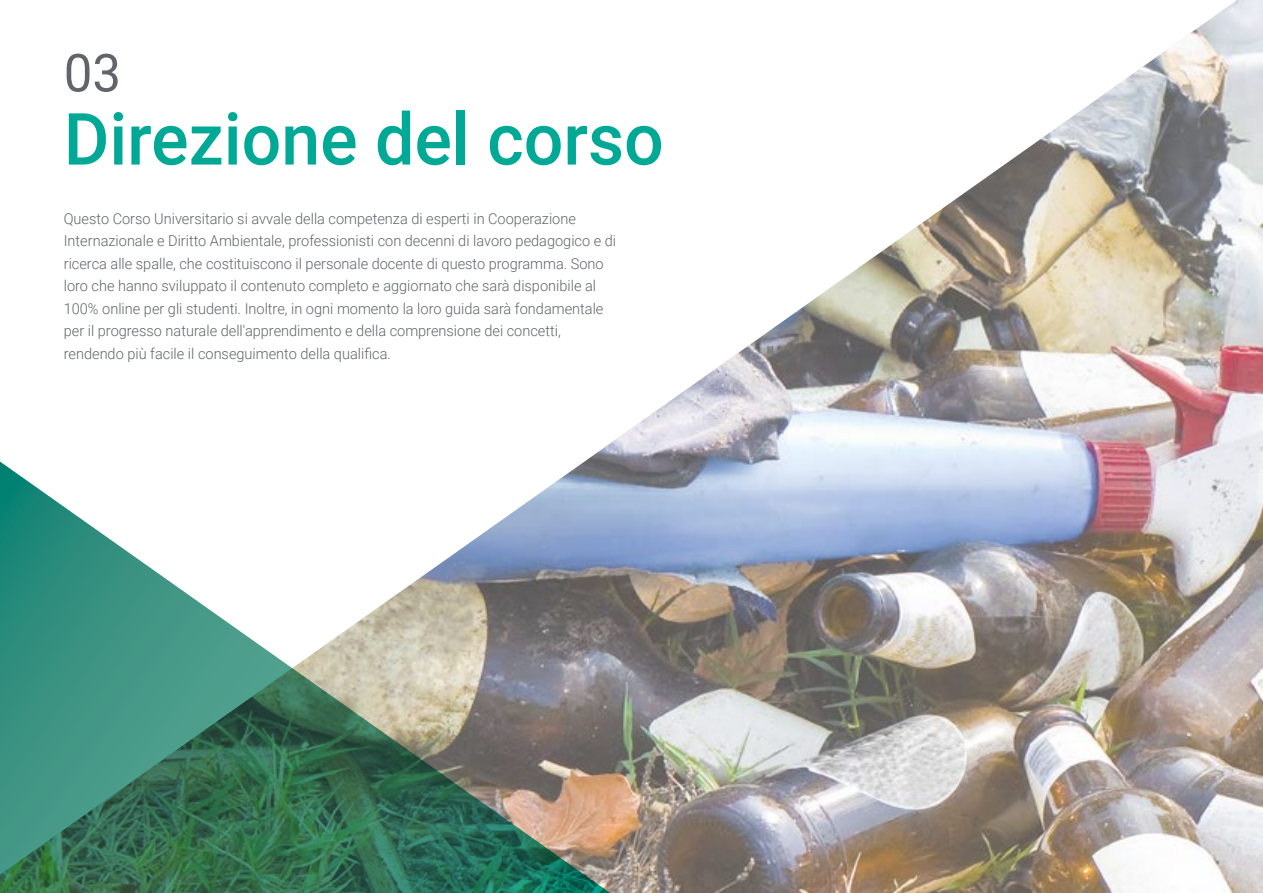
<style>
.page{position:relative;width:1263px;height:893px;background:#fff}
.page>*{position:absolute;margin:0;border:0;box-sizing:border-box;transform-origin:0 0}
.t1{font:500 72px "Roboto";color:#00a996}
.t2{font:52.5px "Roboto";color:#61646a}
.t3{font:300 15px/22.5px "Roboto";color:#61646a}
</style>
<div class="page">
<img style="left:607px;top:0;width:656px;height:893px">
<img style="left:0;top:446px;width:640px;height:447px">
<h2 class="t2" style="left:64px;top:36px;width:59px">03</h2>
<h1 class="t1" style="left:64px;top:89px;width:601px">Direzione del corso</h1>
<p class="t3" style="left:64px;top:207px;width:554px">Questo Corso Universitario si avvale della competenza di esperti in Cooperazione Internazionale e Diritto Ambientale, professionisti con decenni di lavoro pedagogico e di ricerca alle spalle, che costituiscono il personale docente di questo programma. Sono loro che hanno sviluppato il contenuto completo e aggiornato che sarà disponibile al 100% online per gli studenti. Inoltre, in ogni momento la loro guida sarà fondamentale per il progresso naturale dell'apprendimento e della comprensione dei concetti, rendendo più facile il conseguimento della qualifica.</p>
</div>
